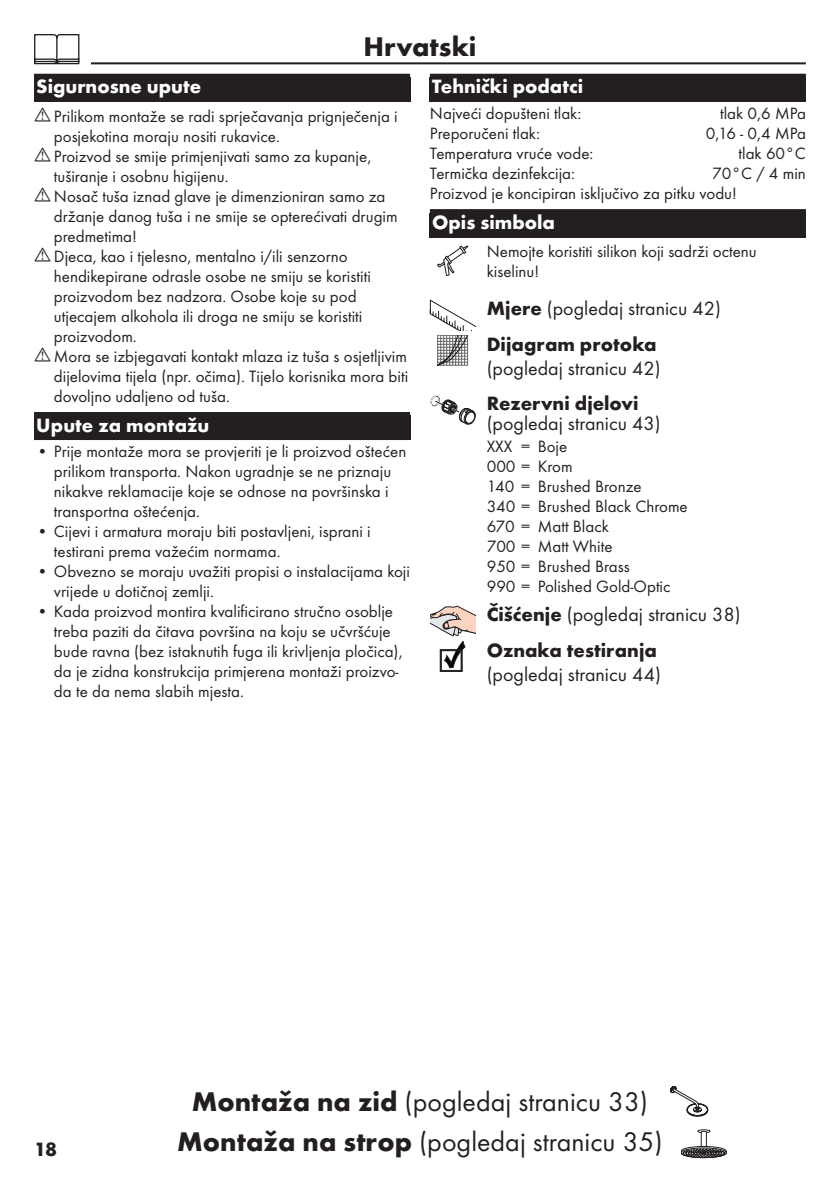
<style>
.page{position:relative;width:840px;height:1191px;background:#fff}
.page>*{position:absolute;margin:0;border:0;box-sizing:border-box;transform-origin:0 0}
.Montage_mit_Symbol_H{font:28px "Futura TOT Boo";color:#231f20}
.Sprache_Rahmenwechse{font:700 28px "Futura TOT";color:#231f20}
.Ueberschrift_Grafik{font:20px/24px "Futura TOT Boo";color:#231f20}
.Ueberschrift_HR{font:700 20px "Futura TOT";color:#fff}
.Ueberschrift_o_Absat{font:20px/20px "Futura TOT Boo";color:#231f20}
.Ueberschrift___HR{font:700 20px "Futura TOT";color:#fff}
.t1{font:700 20px "Futura TOT";color:#231f20}
.Farbe_HR{font:17px/20px "Futura TOT Boo";color:#231f20}
.Techn__Daten_HR{font:17px "Futura TOT Boo";color:#231f20}
.Normaltext_Grafik_HR{font:17px/20px "Futura TOT Boo";color:#231f20}
.s1{font-family:"Futura TOT";font-weight:700}
</style>
<div class="page">
<hr style="left:34px;top:62px;width:771px;height:2px;background:#231f20">
<div style="left:23px;top:34px;width:68px;height:34px;background:#fff"></div>
<svg style="left:34px;top:34px;width:45px;height:30px"></svg>
<svg style="left:670px;top:1086px;width:37px;height:30px"></svg>
<div style="left:34px;top:74px;width:376px;height:28px;background:#231f20"></div>
<div style="left:34px;top:412px;width:376px;height:28px;background:#231f20"></div>
<div style="left:429px;top:74px;width:376px;height:28px;background:#231f20"></div>
<div style="left:429px;top:209px;width:376px;height:28px;background:#231f20"></div>
<svg style="left:437px;top:246px;width:31px;height:30px"></svg>
<svg style="left:429px;top:300px;width:46px;height:65px"></svg>
<svg style="left:430px;top:395px;width:45px;height:30px"></svg>
<svg style="left:430px;top:606px;width:45px;height:65px"></svg>
<svg style="left:681px;top:1129px;width:45px;height:29px"></svg>
<p class="Sprache_Rahmenwechse" style="left:363px;top:29px;width:114px">Hrvatski</p>
<p class="Ueberschrift___HR" style="left:36px;top:74px;width:166px">Sigurnosne upute</p>
<p class="Farbe_HR" style="left:54px;top:106px;width:345px">Prilikom montaže se radi sprječavanja prignječenja i posjekotina moraju nositi rukavice.</p>
<p class="Farbe_HR" style="left:54px;top:146px;width:318px">Proizvod se smije primjenjivati samo za kupanje, tuširanje i osobnu higijenu.</p>
<p class="Farbe_HR" style="left:54px;top:186px;width:345px">Nosač tuša iznad glave je dimenzioniran samo za držanje danog tuša i ne smije se opterećivati drugim predmetima!</p>
<p class="Farbe_HR" style="left:54px;top:246px;width:318px">Djeca, kao i tjelesno, mentalno i/ili senzorno hendikepirane odrasle osobe ne smiju se koristiti proizvodom bez nadzora. Osobe koje su pod utjecajem alkohola ili droga ne smiju se koristiti proizvodom.</p>
<p class="Farbe_HR" style="left:54px;top:346px;width:355px;text-align:justify">Mora se izbjegavati kontakt mlaza iz tuša s osjetljivim dijelovima tijela (npr. očima). Tijelo korisnika mora biti dovoljno udaljeno od tuša.</p>
<p class="Ueberschrift_HR" style="left:36px;top:412px;width:174px">Upute za montažu</p>
<p class="Farbe_HR" style="left:54px;top:441px;width:354px;text-indent:-17px">• Prije montaže mora se provjeriti je li proizvod oštećen prilikom transporta. Nakon ugradnje se ne priznaju nikakve reklamacije koje se odnose na površinska i transportna oštećenja.</p>
<p class="Farbe_HR" style="left:54px;top:521px;width:318px;text-indent:-17px">• Cijevi i armatura moraju biti postavljeni, isprani i testirani prema važećim normama.</p>
<p class="Farbe_HR" style="left:54px;top:561px;width:357px;text-indent:-17px">• Obvezno se moraju uvažiti propisi o instalacijama koji vrijede u dotičnoj zemlji.</p>
<p class="Farbe_HR" style="left:54px;top:601px;width:350px;text-indent:-17px">• Kada proizvod montira kvalificirano stručno osoblje treba paziti da čitava površina na koju se učvršćuje bude ravna (bez istaknutih fuga ili krivljenja pločica), da je zidna konstrukcija primjerena montaži proizvo&shy;da te da nema slabih mjesta.</p>
<p class="Ueberschrift_HR" style="left:432px;top:74px;width:152px">Tehnički podatci</p>
<p class="Techn__Daten_HR" style="left:429px;top:103px;width:153px">Najveći dopušteni tlak:</p>
<p class="Techn__Daten_HR" style="left:719px;top:103px;width:87px">tlak 0,6 MPa</p>
<p class="Techn__Daten_HR" style="left:429px;top:123px;width:111px">Preporučeni tlak:</p>
<p class="Techn__Daten_HR" style="left:705px;top:123px;width:102px">0,16 - 0,4 MPa</p>
<p class="Techn__Daten_HR" style="left:429px;top:143px;width:165px">Temperatura vruće vode:</p>
<p class="Techn__Daten_HR" style="left:738px;top:143px;width:69px">tlak 60°C</p>
<p class="Techn__Daten_HR" style="left:429px;top:163px;width:146px">Termička dezinfekcija:</p>
<p class="Techn__Daten_HR" style="left:711px;top:163px;width:95px">70°C / 4 min</p>
<p class="Techn__Daten_HR" style="left:429px;top:183px;width:308px">Proizvod je koncipiran isključivo za pitku vodu!</p>
<p class="Ueberschrift_HR" style="left:432px;top:209px;width:124px">Opis simbola</p>
<p class="Normaltext_Grafik_HR" style="left:486px;top:241px;width:271px">Nemojte koristiti silikon koji sadrži octenu kiselinu!</p>
<p class="Ueberschrift_Grafik" style="left:486px;top:296px;width:235px"><span class="s1">Mjere</span> (pogledaj stranicu 42)</p>
<p class="Ueberschrift_Grafik" style="left:486px;top:332px;width:175px"><span class="s1">Dijagram protoka </span>(pogledaj stranicu 42)</p>
<p class="Ueberschrift_o_Absat" style="left:486px;top:393px;width:175px"><span class="s1">Rezervni djelovi </span>(pogledaj stranicu 43)</p>
<p class="Farbe_HR" style="left:486px;top:436px;width:202px">XXX = Boje<br>000 = Krom<br>140 = Brushed Bronze<br>340 = Brushed Black Chrome<br>670 = Matt Black<br>700 = Matt White<br>950 = Brushed Brass<br>990 = Polished Gold-Optic</p>
<p class="Ueberschrift_Grafik" style="left:486px;top:602px;width:255px"><span class="s1">Čišćenje</span> (pogledaj stranicu 38)</p>
<p class="Ueberschrift_Grafik" style="left:486px;top:638px;width:176px"><span class="s1">Oznaka testiranja </span>(pogledaj stranicu 44)</p>
<p class="t1" style="left:34px;top:1136px;width:24px">18</p>
<p class="Montage_mit_Symbol_H" style="left:192px;top:1085px;width:457px"><span class="s1">Montaža na zid</span> (pogledaj stranicu 33)</p>
<p class="Montage_mit_Symbol_H" style="left:177px;top:1124px;width:486px"><span class="s1">Montaža na strop</span> (pogledaj stranicu 35)</p>
</div>
